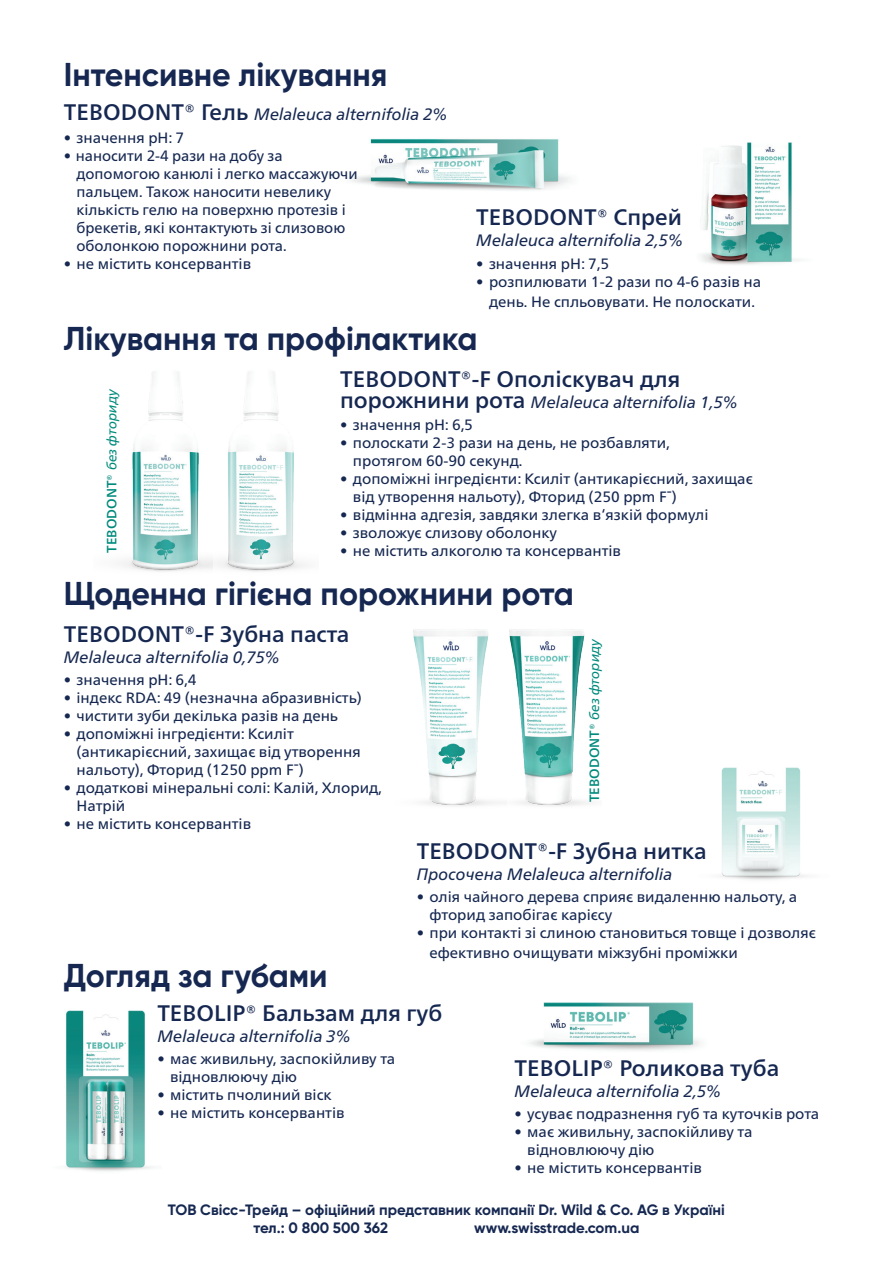
<style>
.page{position:relative;width:893px;height:1263px;background:#fff}
.page>*{position:absolute;margin:0;border:0;box-sizing:border-box;transform-origin:0 0}
.t1{font:700 33px "Gilroy Two";color:#162851}
.t2{font:500 22.5px "Frutiger Neue LTCYR";color:#162851}
.t3{font:italic 16.5px "Frutiger Neue LTCYR";color:#162851}
.t4{font:15px/18px "Frutiger Neue LTCYR";color:#162851}
.t5{font:700 15px/18px "Gilroy Two";color:#162851}
.t6{font:italic 13.5px "Frutiger Neue LTCYR";color:#008a7c}
.s1{font-weight:500;font-style:normal;font-size:22.5px}
.s2{font-weight:500;font-style:normal}
</style>
<div class="page">
<img style="left:720px;top:767px;width:87px;height:113px">
<img style="left:701px;top:142px;width:98px;height:123px">
<img style="left:66px;top:1010px;width:87px;height:161px">
<img style="left:350px;top:139px;width:220px;height:52px">
<img style="left:529px;top:1002px;width:171px;height:49px">
<img style="left:413px;top:629px;width:78px;height:177px">
<img style="left:491px;top:629px;width:98px;height:177px">
<img style="left:120px;top:372px;width:80px;height:200px">
<img style="left:200px;top:372px;width:105px;height:200px">
<h1 class="t1" style="left:64px;top:54px;width:325px">Інтенсивне лікування</h1>
<p class="t3" style="left:64px;top:105px;width:385px"><span class="s1">TEBODONT® Гель</span> Melaleuca alternifolia 2%</p>
<p class="t4" style="left:64px;top:128px;width:122px">• значення рН: 7</p>
<p class="t4" style="left:77px;top:146px;width:283px;text-indent:-13px">• наносити 2-4 рази на добу за допомогою канюлі і легко массажуючи пальцем. Також наносити невелику кількість гелю на поверхню протезів і брекетів, які контактують зі слизовою оболонкою порожнини рота.</p>
<p class="t4" style="left:64px;top:254px;width:189px">• не містить консервантів</p>
<h2 class="t2" style="left:476px;top:204px;width:207px">TEBODONT® Спрей</h2>
<p class="t3" style="left:476px;top:231px;width:208px">Melaleuca alternifolia 2,5%</p>
<p class="t4" style="left:476px;top:254px;width:134px">• значення рН: 7,5</p>
<p class="t4" style="left:476px;top:272px;width:286px;line-height:19.8px;text-align:center">• розпилювати 1-2 рази по 4-6 разів на день. Не спльовувати. Не полоскати.</p>
<h1 class="t1" style="left:64px;top:317px;width:415px">Лікування та профілактика</h1>
<p class="t6" style="left:104px;top:553px;width:166px;rotate:-90deg"><span class="s2">TEBODONT®</span> без фториду</p>
<h2 class="t2" style="left:340px;top:366px;width:342px">TEBODONT®-F Ополіскувач для</h2>
<p class="t3" style="left:340px;top:393px;width:399px"><span class="s1">порожнини рота</span> Melaleuca alternifolia 1,5%</p>
<p class="t4" style="left:340px;top:416px;width:134px">• значення рН: 6,5</p>
<p class="t4" style="left:353px;top:434px;width:318px;text-indent:-13px">• полоскати 2-3 рази на день, не розбавляти, протягом 60-90 секунд.</p>
<p class="t4" style="left:353px;top:470px;width:401px;text-indent:-13px">• допоміжні інгредієнти: Ксиліт (антикарієсний, захищає від утворення нальоту), Фторид (250 ppm F-)</p>
<p class="t4" style="left:340px;top:506px;width:370px">• відмінна адгезія, завдяки злегка в‘язкій формулі</p>
<p class="t4" style="left:340px;top:524px;width:218px">• зволожує слизову оболонку</p>
<p class="t4" style="left:340px;top:542px;width:282px">• не містить алкоголю та консервантів</p>
<h1 class="t1" style="left:64px;top:572px;width:512px">Щоденна гігієна порожнини рота</h1>
<h2 class="t2" style="left:64px;top:621px;width:287px">TEBODONT®-F Зубна паста</h2>
<p class="t3" style="left:64px;top:648px;width:217px">Melaleuca alternifolia 0,75%</p>
<p class="t4" style="left:64px;top:671px;width:134px">• значення рН: 6,4</p>
<p class="t4" style="left:64px;top:689px;width:300px">• індекс RDA: 49 (незначна абразивність)</p>
<p class="t4" style="left:64px;top:707px;width:276px">• чистити зуби декілька разів на день</p>
<p class="t4" style="left:77px;top:725px;width:286px;text-indent:-13px">• допоміжні інгредієнти: Ксиліт (антикарієсний, захищає від утворення нальоту), Фторид (1250 ppm F-)</p>
<p class="t4" style="left:77px;top:779px;width:307px;text-indent:-13px">• додаткові мінеральні солі: Калій, Хлорид,<br>Натрій</p>
<p class="t4" style="left:64px;top:815px;width:189px">• не містить консервантів</p>
<p class="t6" style="left:586px;top:802px;width:166px;rotate:-90deg"><span class="s2">TEBODONT®</span> без фториду</p>
<h1 class="t1" style="left:64px;top:955px;width:265px">Догляд за губами</h1>
<h2 class="t2" style="left:417px;top:838px;width:292px">TEBODONT®-F Зубна нитка</h2>
<p class="t3" style="left:417px;top:864px;width:257px">Просочена Melaleuca alternifolia</p>
<p class="t4" style="left:429px;top:888px;width:369px;text-indent:-13px">• олія чайного дерева сприяє видаленню нальоту, а фторид запобігає карієсу</p>
<p class="t4" style="left:429px;top:923px;width:388px;line-height:19.8px;text-indent:-13px">• при контакті зі слиною становиться товще і дозволяє ефективно очищувати міжзубні проміжки</p>
<h2 class="t2" style="left:157px;top:999px;width:286px">TEBOLIP® Бальзам для губ</h2>
<p class="t3" style="left:157px;top:1026px;width:195px">Melaleuca alternifolia 3%</p>
<p class="t4" style="left:170px;top:1050px;width:227px;text-indent:-13px">• має живильну, заспокійливу та відновлюючу дію</p>
<p class="t4" style="left:157px;top:1086px;width:176px">• містить пчолиний віск</p>
<p class="t4" style="left:157px;top:1104px;width:189px">• не містить консервантів</p>
<h2 class="t2" style="left:514px;top:1055px;width:266px">TEBOLIP® Роликова туба</h2>
<p class="t3" style="left:514px;top:1081px;width:208px">Melaleuca alternifolia 2,5%</p>
<p class="t4" style="left:514px;top:1105px;width:306px">• усуває подразнення губ та куточків рота</p>
<p class="t4" style="left:527px;top:1123px;width:227px;text-indent:-13px">• має живильну, заспокійливу та відновлюючу дію</p>
<p class="t4" style="left:514px;top:1159px;width:189px">• не містить консервантів</p>
<p class="t5" style="left:254px;top:1201px;width:473px;text-indent:-86px">ТОВ Свісс-Трейд – офіційний представник компанії Dr. Wild &amp; Co. AG в Україні тел.: 0 800 500 362</p>
<p class="t5" style="left:474px;top:1219px;width:167px">www.swisstrade.com.ua</p>
</div>
